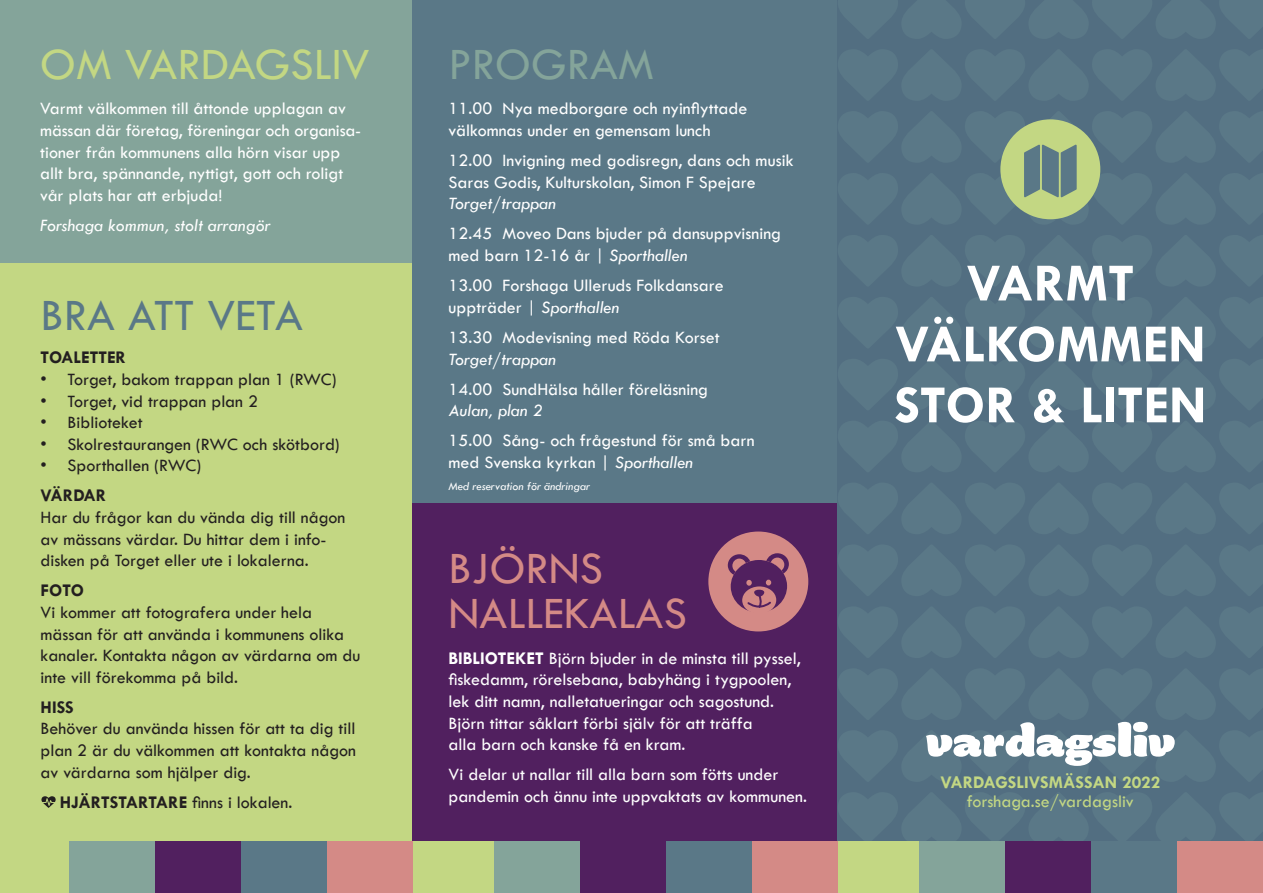
<style>
.page{position:relative;width:1263px;height:893px;background:#fff}
.page>*{position:absolute;margin:0;border:0;box-sizing:border-box;transform-origin:0 0}
.t1{font:700 54.15px "Tw Cen";color:#fff}
.t2{font:46.5px/45px "Tw Cen";color:#d48a86}
.t3{font:46.5px "Tw Cen";color:#c3d783}
.t4{font:46.5px "Tw Cen";color:#5a7887}
.t5{font:46.5px "Tw Cen";color:#84a49a}
.t6{font:18px/21.6px "Tw Cen";color:#fff}
.t7{font:18px/21.6px "Tw Cen";color:#231f20}
.t8{font:italic 18px "Tw Cen";color:#fff}
.t9{font:18px "Tw Cen";color:#c3d783}
.t10{font:700 18px "Tw Cen";color:#c3d783}
.t11{font:700 18px "Tw Cen";color:#231f20}
.t12{font:italic 12px "Tw Cen";color:#fff}
.s1{font-weight:700}
.s2{font-style:italic}
</style>
<div class="page">
<div style="left:0;top:0;width:412px;height:274px;background:#84a49a"></div>
<div style="left:0;top:263px;width:412px;height:579px;background:#c3d783"></div>
<div style="left:412px;top:0;width:426px;height:503px;background:#5a7887"></div>
<div style="left:412px;top:503px;width:426px;height:390px;background:#51205f"></div>
<div style="left:838px;top:0;width:425px;height:893px;background:#5a7887"></div>
<svg style="left:838px;top:841px;width:425px;height:1px"></svg>
<svg style="left:926px;top:721px;width:249px;height:45px"></svg>
<div style="left:412px;top:842px;width:82px;height:51px;background:#c3d783"></div>
<div style="left:0;top:842px;width:69px;height:51px;background:#c3d783"></div>
<div style="left:838px;top:842px;width:81px;height:51px;background:#c3d783"></div>
<div style="left:494px;top:842px;width:86px;height:51px;background:#84a49a"></div>
<div style="left:69px;top:842px;width:86px;height:51px;background:#84a49a"></div>
<div style="left:919px;top:842px;width:86px;height:51px;background:#84a49a"></div>
<div style="left:155px;top:842px;width:86px;height:51px;background:#51205f"></div>
<div style="left:1005px;top:842px;width:86px;height:51px;background:#51205f"></div>
<div style="left:666px;top:842px;width:86px;height:51px;background:#5a7887"></div>
<div style="left:241px;top:842px;width:86px;height:51px;background:#5a7887"></div>
<div style="left:752px;top:842px;width:86px;height:51px;background:#d48a86"></div>
<div style="left:327px;top:842px;width:85px;height:51px;background:#d48a86"></div>
<div style="left:1177px;top:842px;width:86px;height:51px;background:#d48a86"></div>
<div style="left:708px;top:531px;width:100px;height:100px;background:#d48a86;border-radius:50%"></div>
<svg style="left:728px;top:553px;width:61px;height:56px"></svg>
<svg style="left:1000px;top:119px;width:101px;height:101px"></svg>
<svg style="left:41px;top:796px;width:15px;height:12px"></svg>
<p class="t3" style="left:40px;top:36px;width:331px">OM VARDAGSLIV</p>
<p class="t6" style="left:40px;top:98px;width:323px">Varmt välkommen till åttonde upplagan av mässan där företag, föreningar och organisa&shy;tioner från kommunens alla hörn visar upp allt bra, spännande, nyttigt, gott och roligt vår plats har att erbjuda!</p>
<p class="t8" style="left:40px;top:214px;width:232px">Forshaga kommun, stolt arrangör</p>
<p class="t4" style="left:41px;top:287px;width:264px">BRA ATT VETA</p>
<p class="t11" style="left:41px;top:347px;width:87px">TOALETTER</p>
<p class="t7" style="left:41px;top:368px;width:298px">• Torget, bakom trappan plan 1 (RWC)</p>
<p class="t7" style="left:41px;top:390px;width:219px">• Torget, vid trappan plan 2</p>
<p class="t7" style="left:41px;top:412px;width:104px">• Biblioteket</p>
<p class="t7" style="left:41px;top:433px;width:301px">• Skolrestaurangen (RWC och skötbord)</p>
<p class="t7" style="left:41px;top:455px;width:162px">• Sporthallen (RWC)</p>
<p class="t7" style="left:41px;top:485px;width:306px"><span class="s1">VÄRDAR<br></span>Har du frågor kan du vända dig till någon av mässans värdar. Du hittar dem i info&shy;disken på Torget eller ute i lokalerna.</p>
<p class="t7" style="left:41px;top:580px;width:321px"><span class="s1">FOTO<br></span>Vi kommer att fotografera under hela mässan för att använda i kommunens olika kanaler. Kontakta någon av värdarna om du inte vill förekomma på bild.</p>
<p class="t7" style="left:41px;top:696px;width:317px"><span class="s1">HISS<br></span>Behöver du använda hissen för att ta dig till plan 2 är du välkommen att kontakta någon av värdarna som hjälper dig.</p>
<p class="t7" style="left:60px;top:791px;width:234px"><span class="s1">HJÄRTSTARTARE</span> finns i lokalen.</p>
<p class="t5" style="left:449px;top:36px;width:207px">PROGRAM</p>
<p class="t6" style="left:449px;top:98px;width:300px">11.00 Nya medborgare och nyinflyttade välkomnas under en gemensam lunch</p>
<p class="t6" style="left:449px;top:150px;width:346px">12.00 Invigning med godisregn, dans och musik<br>Saras Godis, Kulturskolan, Simon F Spejare<br><span class="s2">Torget/trappan</span></p>
<p class="t6" style="left:449px;top:223px;width:334px">12.45 Moveo Dans bjuder på dansuppvisning med barn 12-16 år | <span class="s2">Sporthallen</span></p>
<p class="t6" style="left:449px;top:275px;width:277px">13.00 Forshaga Ulleruds Folkdansare uppträder | <span class="s2">Sporthallen</span></p>
<p class="t6" style="left:449px;top:326px;width:272px">13.30 Modevisning med Röda Korset<br><span class="s2">Torget/trappan</span></p>
<p class="t6" style="left:449px;top:378px;width:261px">14.00 SundHälsa håller föreläsning<br><span class="s2">Aulan, plan 2</span></p>
<p class="t6" style="left:449px;top:430px;width:308px">15.00 Sång- och frågestund för små barn med Svenska kyrkan | <span class="s2">Sporthallen</span></p>
<p class="t12" style="left:449px;top:479px;width:143px">Med reservation för ändringar</p>
<p class="t2" style="left:449px;top:546px;width:240px">BJÖRNS<br>NALLEKALAS</p>
<p class="t6" style="left:449px;top:647px;width:354px"><span class="s1">BIBLIOTEKET</span> Björn bjuder in de minsta till pyssel, fiskedamm, rörelsebana, babyhäng i tygpoolen, lek ditt namn, nalletatueringar och sagostund.<br>Björn tittar såklart förbi själv för att träffa<br>alla barn och kanske få en kram.</p>
<p class="t6" style="left:449px;top:764px;width:360px">Vi delar ut nallar till alla barn som fötts under pandemin och ännu inte uppvaktats av kommunen.</p>
<p class="t1" style="left:966px;top:251px;width:169px">VARMT</p>
<p class="t1" style="left:895px;top:312px;width:312px">VÄLKOMMEN</p>
<p class="t1" style="left:894px;top:373px;width:314px">STOR &amp; LITEN</p>
<p class="t10" style="left:940px;top:771px;width:221px">VARDAGSLIVSMÄSSAN 2022</p>
<p class="t9" style="left:967px;top:791px;width:168px">forshaga.se/vardagsliv</p>
</div>
